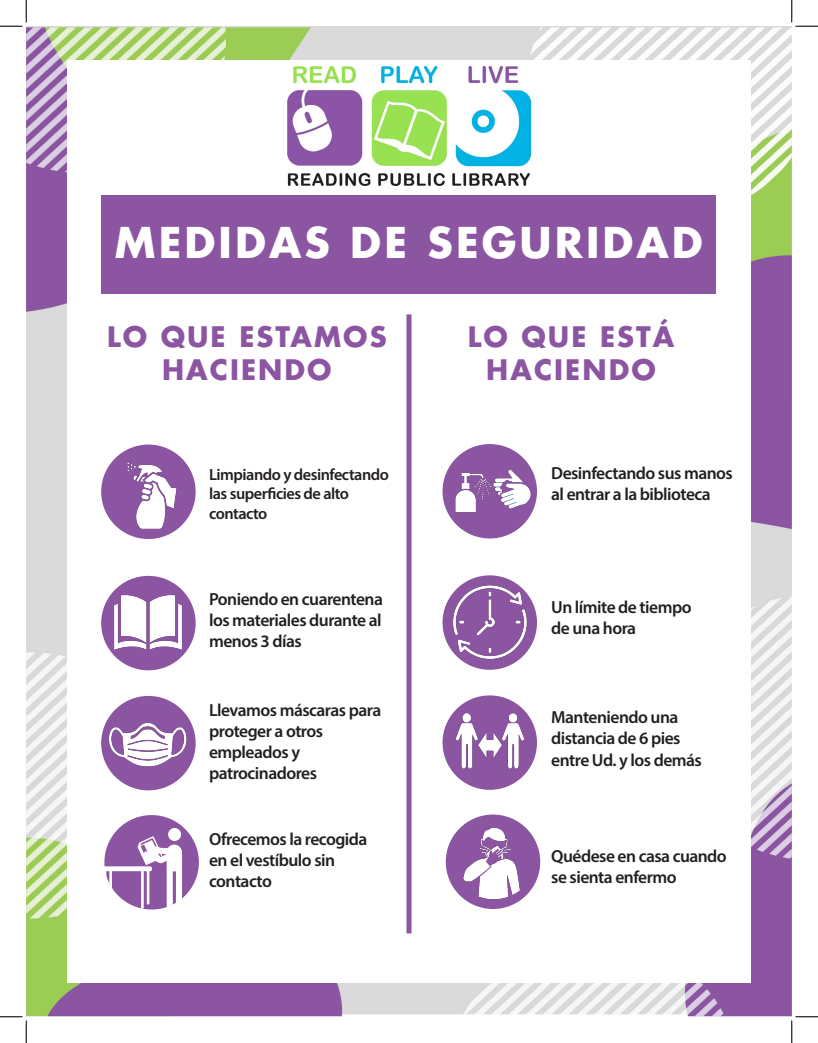
<style>
.page{position:relative;width:818px;height:1043px;background:#fff}
.page>*{position:absolute;margin:0;border:0;box-sizing:border-box;transform-origin:0 0}
.t1{font:700 41.25px "Futura";letter-spacing:.075em;color:#fff}
.t2{font:700 27.5px/33px "Futura";letter-spacing:.075em;color:#8b55a2;text-align:center}
.t3{font:600 17.5px/21px "Myriad Pro";letter-spacing:-.03em;color:#231f20}
.t4{font:600 16.25px/19.5px "Myriad Pro";letter-spacing:-.03em;color:#231f20}
</style>
<div class="page">
<img style="left:26px;top:26px;width:765px;height:990px">
<div style="left:67px;top:60px;width:683px;height:922px;background:#fff"></div>
<div style="left:406px;top:314px;width:5px;height:619px;background:#8b55a2"></div>
<div style="left:102px;top:195px;width:614px;height:99px;background:#8b55a2"></div>
<svg style="left:101px;top:444px;width:95px;height:95px"></svg>
<div style="left:101px;top:576px;width:95px;height:94px;background:#8b55a2;border-radius:50%"></div>
<div style="left:104px;top:815px;width:95px;height:94px;background:#8b55a2;border-radius:50%"></div>
<svg style="left:445px;top:814px;width:95px;height:95px"></svg>
<img style="left:106px;top:447px;width:90px;height:91px">
<img style="left:444px;top:446px;width:91px;height:91px">
<img style="left:102px;top:581px;width:91px;height:90px">
<img style="left:444px;top:577px;width:91px;height:91px">
<img style="left:448px;top:818px;width:90px;height:90px">
<img style="left:101px;top:696px;width:91px;height:91px">
<img style="left:444px;top:695px;width:91px;height:91px">
<img style="left:287px;top:66px;width:243px;height:119px">
<div style="left:168px;top:828px;width:13px;height:13px;background:#fff;border-radius:50%"></div>
<svg style="left:138px;top:836px;width:44px;height:73px"></svg>
<div style="left:101px;top:866px;width:51px;height:5px;background:#fff;border-radius:2px"></div>
<hr style="left:104px;top:869px;width:2px;height:39px;background:#fff">
<hr style="left:109px;top:868px;width:3px;height:36px;background:#fff">
<hr style="left:141px;top:869px;width:3px;height:39px;background:#fff">
<hr style="left:147px;top:868px;width:2px;height:36px;background:#fff">
<svg style="left:0;top:0;width:27px;height:27px"></svg>
<svg style="left:0;top:1015px;width:27px;height:27px"></svg>
<svg style="left:790px;top:0;width:28px;height:27px"></svg>
<svg style="left:790px;top:1015px;width:28px;height:27px"></svg>
<p class="t1" style="left:115px;top:215px;width:589px">MEDIDAS DE SEGURIDAD</p>
<p class="t2" style="left:107px;top:320px;width:281px">LO QUE ESTAMOS<br>HACIENDO</p>
<p class="t2" style="left:467px;top:320px;width:208px">LO QUE ESTÁ</p>
<p class="t2" style="left:486px;top:353px;width:171px">HACIENDO</p>
<p class="t4" style="left:209px;top:464px;width:181px">Limpiando y desinfectando las superficies de alto</p>
<p class="t4" style="left:209px;top:503px;width:60px">contacto</p>
<p class="t3" style="left:551px;top:462px;width:183px">Desinfectando sus manos al entrar a la biblioteca</p>
<p class="t3" style="left:209px;top:588px;width:175px;text-align:justify">Poniendo en cuarentena los materiales durante al menos 3 días</p>
<p class="t3" style="left:551px;top:596px;width:142px">Un límite de tiempo</p>
<p class="t3" style="left:551px;top:617px;width:86px">de una hora</p>
<p class="t3" style="left:209px;top:699px;width:174px">Llevamos máscaras para proteger a otros</p>
<p class="t3" style="left:209px;top:741px;width:92px">empleados y</p>
<p class="t3" style="left:209px;top:762px;width:109px">patrocinadores</p>
<p class="t3" style="left:209px;top:828px;width:160px">Ofrecemos la recogida</p>
<p class="t3" style="left:209px;top:849px;width:127px">en el vestíbulo sin</p>
<p class="t3" style="left:209px;top:870px;width:64px">contacto</p>
<p class="t3" style="left:551px;top:706px;width:129px">Manteniendo una</p>
<p class="t3" style="left:551px;top:727px;width:131px">distancia de 6 pies</p>
<p class="t3" style="left:551px;top:748px;width:152px">entre Ud. y los demás</p>
<p class="t3" style="left:551px;top:845px;width:177px">Quédese en casa cuando se sienta enfermo</p>
</div>
